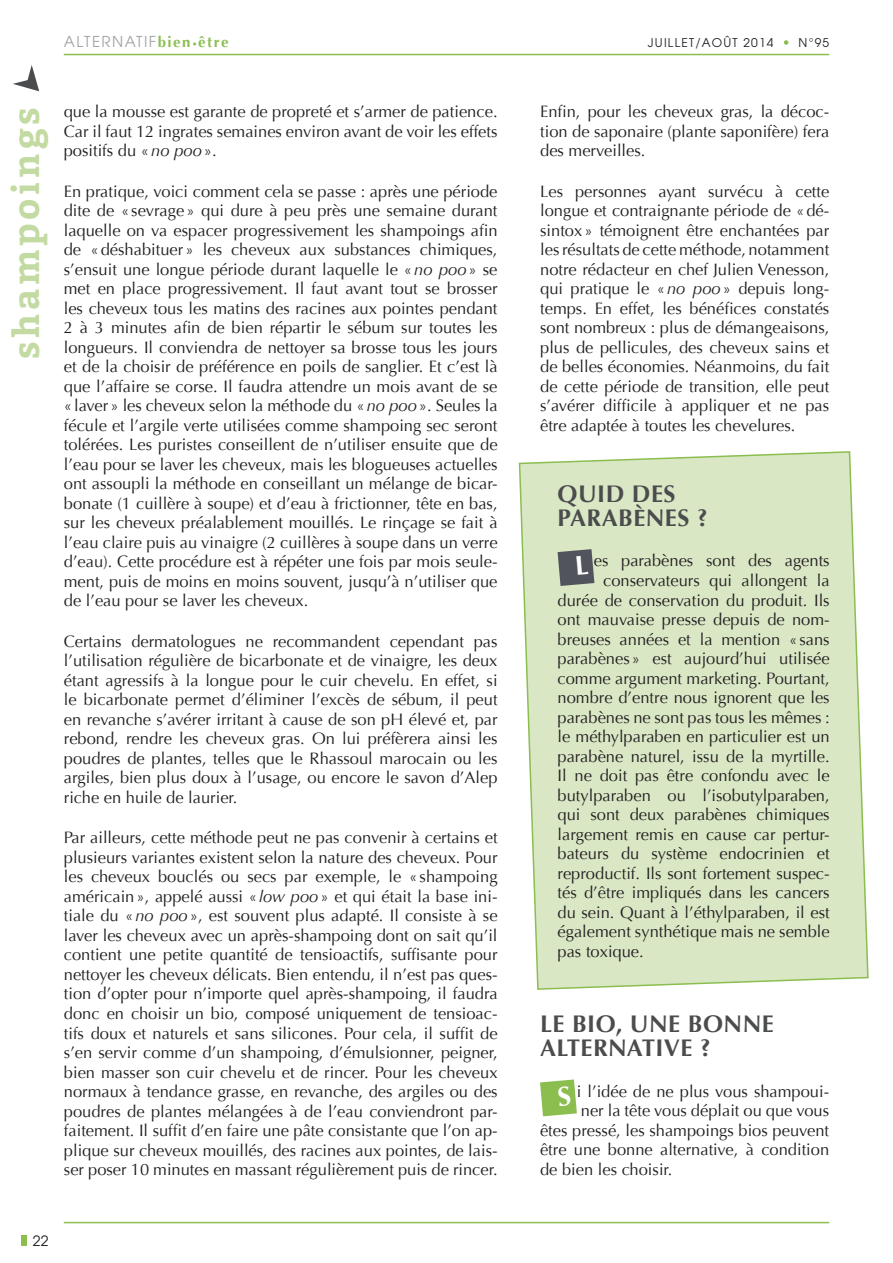
<style>
.page{position:relative;width:893px;height:1263px;background:#fff}
.page>*{position:absolute;margin:0;border:0;box-sizing:border-box;transform-origin:0 0}
.t1{font:700 36px "Bitter";color:#c3dba3}
.t2{font:700 24px/24px "Optima";letter-spacing:.02em;color:#4b4c4d}
.t3{font:16.5px/19.5px "Optima";color:#231f20;text-align:justify}
.t4{font:15px "Avant Garde";letter-spacing:.1em;color:#a3a4a8}
.t5{font:14.25px "Avant Garde";color:#231f20}
.t6{font:12px "Avant Garde";letter-spacing:.1em;color:#231f20}
.s1{font-family:"Optima";font-weight:700;color:#8bbe4f}
.s2{font-family:"Optima";font-weight:700;font-size:8.7px;color:#8bbe4f}
.s3{font-style:italic}
</style>
<div class="page">
<svg style="left:784px;top:40px;width:4px;height:5px"></svg>
<hr style="left:64px;top:1222px;width:765px;height:1px;background:#8bbe4f">
<hr style="left:64px;top:54px;width:765px;height:1px;background:#8bbe4f">
<div style="left:21px;top:1235px;width:6px;height:11px;background:#8bbe4f"></div>
<svg style="left:518px;top:451px;width:351px;height:539px;background:#dae8c7"></svg>
<svg style="left:13px;top:65px;width:26px;height:26px"></svg>
<svg style="left:540px;top:1079px;width:37px;height:37px"></svg>
<svg style="left:558px;top:549px;width:36px;height:37px"></svg>
<p class="t4" style="left:64px;top:32px;width:166px">ALTERNATIF<span class="s1">BIEN</span><span class="s2">•</span><span class="s1">ÊTRE</span></p>
<p class="t6" style="left:648px;top:35px;width:127px">JUILLET/AOÛT 2014</p>
<p class="t6" style="left:799px;top:35px;width:32px">N°95</p>
<h1 class="t1" style="left:5px;top:359px;width:253px;rotate:-90deg">shampoings</h1>
<p class="t3" style="left:64px;top:102px;width:435px">que la mousse est garante de propreté et s’armer de patience.<br>Car il faut 12 ingrates semaines environ avant de voir les effets positifs du «<span class="s3">no poo</span>».</p>
<p class="t3" style="left:64px;top:182px;width:435px">En pratique, voici comment cela se passe : après une période dite de «sevrage» qui dure à peu près une semaine durant laquelle on va espacer progressivement les shampoings afin de «déshabituer » les cheveux aux substances chimiques, s’ensuit une longue période durant laquelle le «<span class="s3">no poo</span>» se met en place progressivement. Il faut avant tout se brosser les cheveux tous les matins des racines aux pointes pendant 2 à 3 minutes afin de bien répartir le sébum sur toutes les longueurs. Il conviendra de nettoyer sa brosse tous les jours et de la choisir de préférence en poils de sanglier. Et c’est là que l’affaire se corse. Il faudra attendre un mois avant de se « laver » les cheveux selon la méthode du «<span class="s3">no poo</span>». Seules la fécule et l’argile verte utilisées comme shampoing sec seront tolérées. Les puristes conseillent de n’utiliser ensuite que de l’eau pour se laver les cheveux, mais les blogueuses actuelles ont assoupli la méthode en conseillant un mélange de bicar&shy;bonate (1 cuillère à soupe) et d’eau à frictionner, tête en bas, sur les cheveux préalablement mouillés. Le rinçage se fait à l’eau claire puis au vinaigre (2 cuillères à soupe dans un verre d’eau). Cette procédure est à répéter une fois par mois seule&shy;ment, puis de moins en moins souvent, jusqu’à n’utiliser que de l’eau pour se laver les cheveux.</p>
<p class="t3" style="left:64px;top:632px;width:435px">Certains dermatologues ne recommandent cependant pas l’utilisation régulière de bicarbonate et de vinaigre, les deux étant agressifs à la longue pour le cuir chevelu. En effet, si le bicarbonate permet d’éliminer l’excès de sébum, il peut en revanche s’avérer irritant à cause de son pH élevé et, par rebond, rendre les cheveux gras. On lui préfèrera ainsi les poudres de plantes, telles que le Rhassoul marocain ou les argiles, bien plus doux à l’usage, ou encore le savon d’Alep riche en huile de laurier.</p>
<p class="t3" style="left:64px;top:828px;width:435px">Par ailleurs, cette méthode peut ne pas convenir à certains et plusieurs variantes existent selon la nature des cheveux. Pour les cheveux bouclés ou secs par exemple, le « shampoing américain», appelé aussi « <span class="s3">low poo</span>» et qui était la base ini&shy;tiale du «<span class="s3">no poo</span>», est souvent plus adapté. Il consiste à se laver les cheveux avec un après-shampoing dont on sait qu’il contient une petite quantité de tensioactifs, suffisante pour nettoyer les cheveux délicats. Bien entendu, il n’est pas ques&shy;tion d’opter pour n’importe quel après-shampoing, il faudra donc en choisir un bio, composé uniquement de tensioac&shy;tifs doux et naturels et sans silicones. Pour cela, il suffit de s’en servir comme d’un shampoing, d’émulsionner, peigner, bien masser son cuir chevelu et de rincer. Pour les cheveux normaux à tendance grasse, en revanche, des argiles ou des poudres de plantes mélangées à de l’eau conviendront par&shy;faitement. Il suffit d’en faire une pâte consistante que l’on ap&shy;plique sur cheveux mouillés, des racines aux pointes, de lais&shy;ser poser 10 minutes en massant régulièrement puis de rincer.</p>
<p class="t5" style="left:33px;top:1232px;width:17px">22</p>
<p class="t3" style="left:540px;top:102px;width:291px">Enfin, pour les cheveux gras, la décoc&shy;tion de saponaire (plante saponifère) fera des merveilles.</p>
<p class="t3" style="left:540px;top:182px;width:291px">Les personnes ayant survécu à cette longue et contraignante période de «dé&shy;sintox » témoignent être enchantées par les résultats de cette méthode, notamment notre rédacteur en chef Julien Venesson, qui pratique le «<span class="s3">no poo</span>» depuis long&shy;temps. En effet, les bénéfices constatés sont nombreux : plus de démangeaisons, plus de pellicules, des cheveux sains et de belles économies. Néanmoins, du fait de cette période de transition, elle peut s’avérer difficile à appliquer et ne pas être adaptée à toutes les chevelures.</p>
<h2 class="t2" style="left:558px;top:482px;width:152px">QUID DES<br>PARABÈNES ?</h2>
<p class="t3" style="left:594px;top:551px;width:237px">es parabènes sont des agents</p>
<p class="t3" style="left:603px;top:571px;width:228px">conservateurs qui allongent la</p>
<p class="t3" style="left:558px;top:590px;width:274px">durée de conservation du produit. Ils</p>
<p class="t3" style="left:558px;top:610px;width:274px">ont mauvaise presse depuis de nom-</p>
<p class="t3" style="left:558px;top:629px;width:274px">breuses années et la mention « sans</p>
<p class="t3" style="left:558px;top:649px;width:274px">parabènes» est aujourd’hui utilisée</p>
<p class="t3" style="left:558px;top:668px;width:274px">comme argument marketing. Pourtant,</p>
<p class="t3" style="left:558px;top:688px;width:274px">nombre d’entre nous ignorent que les</p>
<p class="t3" style="left:558px;top:707px;width:274px">parabènes ne sont pas tous les mêmes :</p>
<p class="t3" style="left:558px;top:727px;width:274px">le méthylparaben en particulier est un</p>
<p class="t3" style="left:558px;top:746px;width:274px">parabène naturel, issu de la myrtille.</p>
<p class="t3" style="left:558px;top:766px;width:274px">Il ne doit pas être confondu avec le</p>
<p class="t3" style="left:558px;top:785px;width:274px">butylparaben ou l’isobutylparaben,</p>
<p class="t3" style="left:558px;top:805px;width:274px">qui sont deux parabènes chimiques</p>
<p class="t3" style="left:558px;top:824px;width:274px">largement remis en cause car pertur-</p>
<p class="t3" style="left:558px;top:844px;width:274px">bateurs du système endocrinien et</p>
<p class="t3" style="left:558px;top:863px;width:274px">reproductif. Ils sont fortement suspec-</p>
<p class="t3" style="left:558px;top:883px;width:274px">tés d’être impliqués dans les cancers</p>
<p class="t3" style="left:558px;top:902px;width:274px">du sein. Quant à l’éthylparaben, il est</p>
<p class="t3" style="left:558px;top:922px;width:274px">également synthétique mais ne semble</p>
<p class="t3" style="left:558px;top:941px;width:88px">pas toxique.</p>
<h2 class="t2" style="left:540px;top:1012px;width:235px">LE BIO, UNE BONNE<br>ALTERNATIVE ?</h2>
<p class="t3" style="left:577px;top:1082px;width:254px">i l’idée de ne plus vous shampoui-</p>
<p class="t3" style="left:581px;top:1101px;width:250px">ner la tête vous déplait ou que vous</p>
<p class="t3" style="left:540px;top:1121px;width:291px">êtes pressé, les shampoings bios peuvent</p>
<p class="t3" style="left:540px;top:1140px;width:291px">être une bonne alternative, à condition</p>
<p class="t3" style="left:540px;top:1160px;width:134px">de bien les choisir.</p>
</div>
